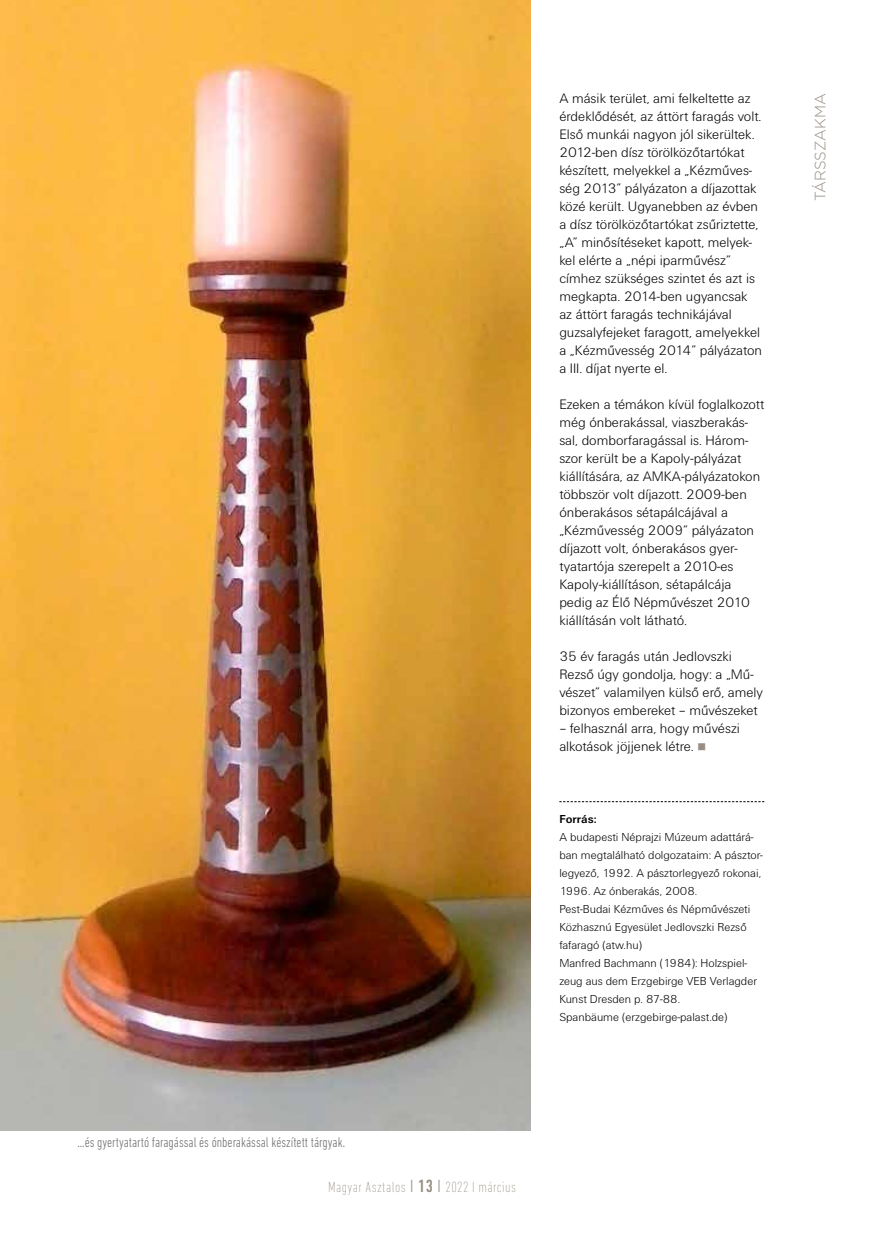
<style>
.page{position:relative;width:872px;height:1242px;background:#fff}
.page>*{position:absolute;margin:0;border:0;box-sizing:border-box;transform-origin:0 0}
.t1{font:200 condensed 15px "DIN Next LT Pro";letter-spacing:.03em;color:#968e82}
.t2{font:300 15px "Gotham";color:#968e82}
.t3{font:14.25px/18px "U001 Lig";color:#000}
.t4{font:300 condensed 14.25px "DIN Next LT Pro";color:#706f6f}
.t5{font:12px/18px "U001 Lig";color:#000}
.t6{font:700 12px "U001";color:#000}
.s1{font-family:"Liberation Sans";color:#968e82}
.s2{font-weight:300;font-size:18px}
.s3{font-weight:500;font-size:18px}
</style>
<div class="page">
<svg style="left:559px;top:801px;width:205px;height:1px"></svg>
<img style="left:0;top:0;width:530px;height:1130px">
<p class="t3" style="left:559px;top:90px;width:204px">A másik terület, ami felkeltette az érdeklődését, az áttört faragás volt.<br>Első munkái nagyon jól sikerültek.<br>2012-ben dísz törölközőtartókat készített, melyekkel a „Kézműves&shy;ség 2013” pályázaton a díjazottak közé került. Ugyanebben az évben a dísz törölközőtartókat zsűriztette, „A” minősítéseket kapott, melyek&shy;kel elérte a „népi iparművész” címhez szükséges szintet és azt is megkapta. 2014-ben ugyancsak az áttört faragás technikájával guzsalyfejeket faragott, amelyekkel a „Kézművesség 2014” pályázaton a III. díjat nyerte el.</p>
<p class="t3" style="left:559px;top:395px;width:206px">Ezeken a témákon kívül foglalkozott még ónberakással, viaszberakás&shy;sal, domborfaragással is. Három&shy;szor került be a Kapoly-pályázat kiállítására, az AMKA-pályázatokon többször volt díjazott. 2009-ben ónberakásos sétapálcájával a „Kézművesség 2009” pályázaton díjazott volt, ónberakásos gyer&shy;tyatartója szerepelt a 2010-es Kapoly-kiállításon, sétapálcája pedig az Élő Népművészet 2010 kiállításán volt látható.</p>
<p class="t3" style="left:559px;top:647px;width:205px">35 év faragás után Jedlovszki<br>Rezső úgy gondolja, hogy: a „Mű&shy;vészet” valamilyen külső erő, amely bizonyos embereket – művészeket</p>
<p class="t3" style="left:559px;top:719px;width:182px">– felhasznál arra, hogy művészi alkotások jöjjenek létre. <span class="s1">■</span></p>
<p class="t6" style="left:559px;top:812px;width:39px">Forrás:</p>
<p class="t5" style="left:559px;top:828px;width:205px">A budapesti Néprajzi Múzeum adattárá&shy;ban megtalálható dolgozataim: A pásztor&shy;legyező, 1992. A pásztorlegyező rokonai, 1996. Az ónberakás, 2008.<br>Pest-Budai Kézműves és Népművészeti Közhasznú Egyesület Jedlovszki Rezső fafaragó (atw.hu)<br>Manfred Bachmann (1984): Holzspiel&shy;zeug aus dem Erzgebirge VEB Verlagder Kunst Dresden p. 87-88.<br>Spanbäume (erzgebirge-palast.de)</p>
<p class="t4" style="left:77px;top:1134px;width:269px">...és gyertyatartó faragással és ónberakással készített tárgyak.</p>
<p class="t1" style="left:328px;top:1178px;width:189px">Magyar Asztalos <span class="s2">I</span> <span class="s3">13</span> <span class="s2">I</span> 2022 I március</p>
<p class="t2" style="left:810px;top:201px;width:109px;rotate:-90deg">TÁRSSZAKMA</p>
</div>
